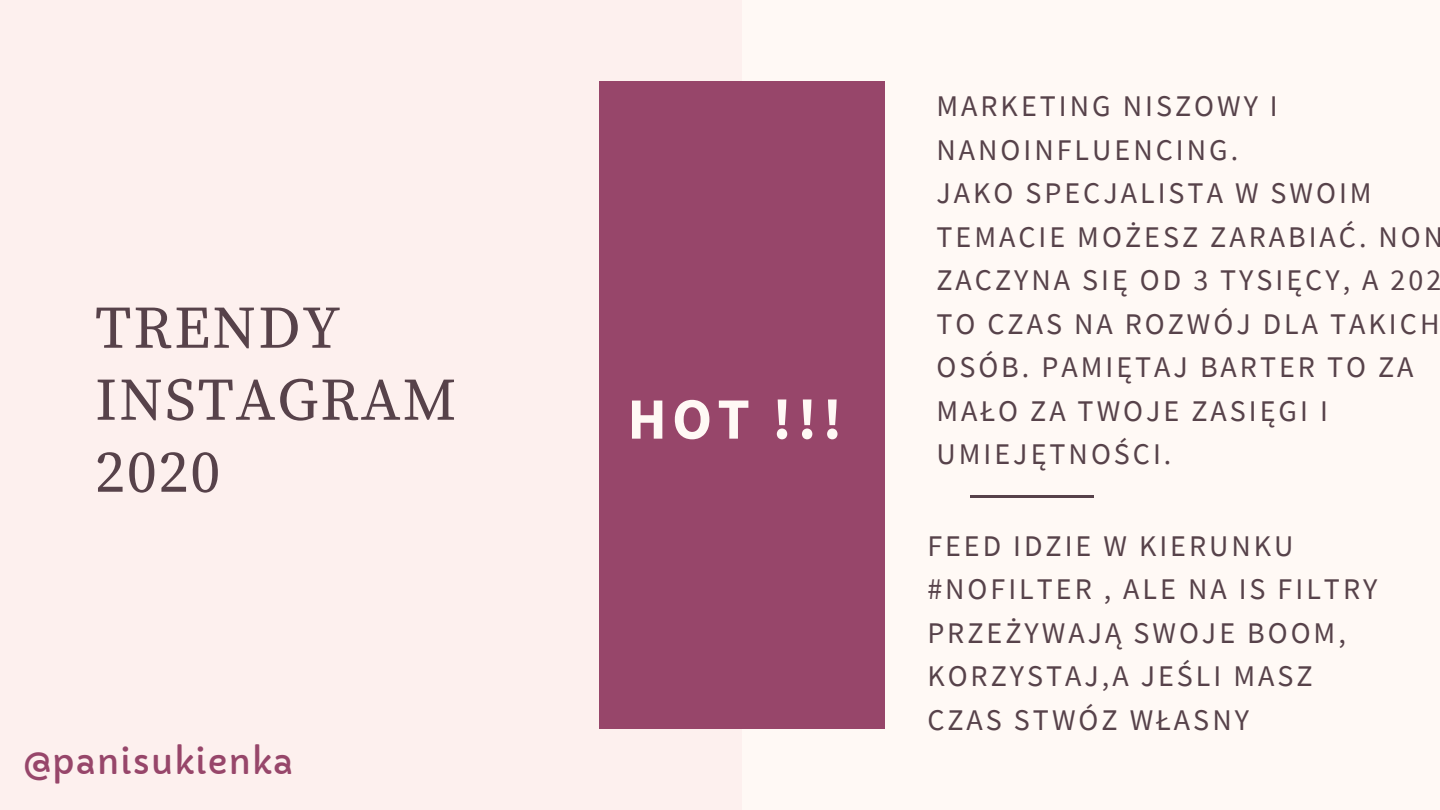
<style>
.page{position:relative;width:1440px;height:810px;background:#fff9f5}
.page>*{position:absolute;margin:0;border:0;box-sizing:border-box;transform-origin:0 0}
.t1{font:60px/72px "Source Serif Pro";letter-spacing:.03em;color:#57424a}
.t2{font:700 58.5px "Source Sans Pro";color:#fff9f5}
.t3{font:34px "Capriola";letter-spacing:.03em;color:#97466a}
.t4{font:30px/43.5px "Source Sans Pro";letter-spacing:.1em;color:#57424a}
</style>
<div class="page">
<div style="left:0;top:0;width:742px;height:810px;background:#fdf0ee"></div>
<div style="left:599px;top:81px;width:286px;height:648px;background:#97466a"></div>
<hr style="left:970px;top:496px;width:124px;height:2px;background:#57424a">
<h1 class="t1" style="left:95px;top:294px;width:363px">TRENDY<br>INSTAGRAM<br>2020</h1>
<p class="t3" style="left:23px;top:741px;width:271px">@panisukienka</p>
<h2 class="t2" style="left:627px;top:381px;width:216px">HOT !!!</h2>
<p class="t4" style="left:936px;top:84px;width:508px">MARKETING NISZOWY I<br>NANOINFLUENCING.<br>JAKO SPECJALISTA W SWOIM<br>TEMACIE MOŻESZ ZARABIAĆ. NON<br>ZACZYNA SIĘ OD 3 TYSIĘCY, A 202<br>TO CZAS NA ROZWÓJ DLA TAKICH<br>OSÓB. PAMIĘTAJ BARTER TO ZA<br>MAŁO ZA TWOJE ZASIĘGI I<br>UMIEJĘTNOŚCI.</p>
<p class="t4" style="left:927px;top:524px;width:452px">FEED IDZIE W KIERUNKU #NOFILTER , ALE NA IS FILTRY<br>PRZEŻYWAJĄ SWOJE BOOM,<br>KORZYSTAJ,A JEŚLI MASZ<br>CZAS STWÓZ WŁASNY</p>
</div>
